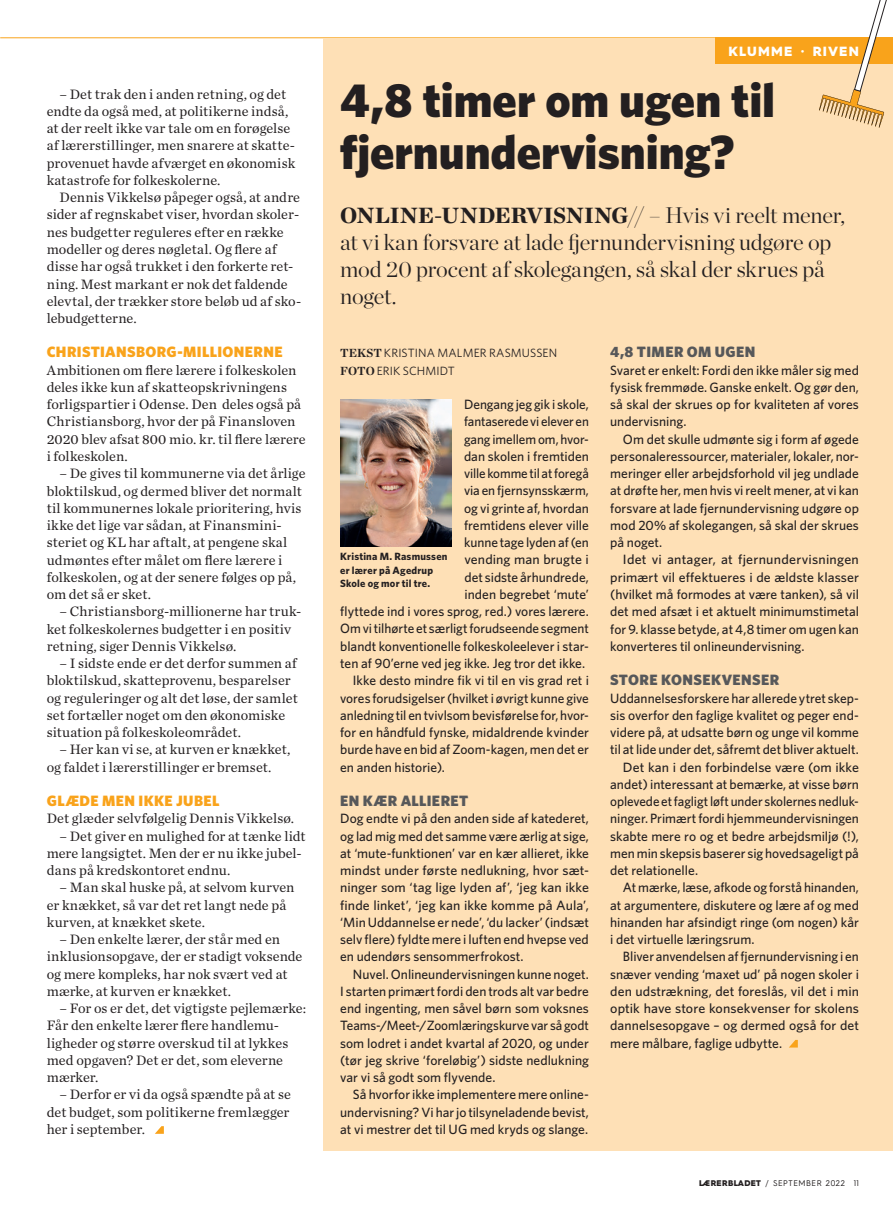
<style>
.page{position:relative;width:893px;height:1212px;background:#fff}
.page>*{position:absolute;margin:0;border:0;box-sizing:border-box;transform-origin:0 0}
.t1{font:900 48px/52.5px "Whitney";color:#231f20}
.t2{font:300 22.5px/27px "Chronicle Display";letter-spacing:-.01em;color:#231f20}
.t3{font:900 15px "Whitney";letter-spacing:.025em;color:#57585a}
.t4{font:900 15px "Whitney";letter-spacing:.025em;color:#f9a31b}
.t5{font:14.25px/17.2px "Chronicle Text G1";color:#231f20}
.t6{font:500 13.5px/17.2px "Whitney";color:#231f20;text-align:justify}
.t7{font:900 13.35px "Hurme Geometric Sans 3";letter-spacing:.085em;color:#fff}
.t8{font:12px/17.2px "Whitney";letter-spacing:.005em;color:#231f20}
.t9{font:700 10.5px/13.5px "Whitney";letter-spacing:.02em;color:#231f20}
.t10{font:8.25px "Hurme Geometric Sans 3";letter-spacing:.07em;color:#231f20}
.s1{font-family:"Chronicle Deck";font-weight:900}
.s2{font-family:"Chronicle Deck";font-weight:700}
.s3{font-weight:900}
</style>
<div class="page">
<hr style="left:0;top:37px;width:859px;height:1px;background:#f9a31b">
<div style="left:323px;top:38px;width:570px;height:1113px;background:#fee0b6"></div>
<svg style="left:155px;top:1126px;width:9px;height:8px"></svg>
<svg style="left:789px;top:1040px;width:9px;height:7px"></svg>
<div style="left:716px;top:37px;width:177px;height:27px;background:#f9a31b"></div>
<svg style="left:819px;top:0;width:68px;height:128px"></svg>
<img style="left:341px;top:400px;width:110px;height:147px">
<p class="t5" style="left:47px;top:84px;width:250px;text-indent:13px">– Det trak den i anden retning, og det endte da også med, at politikerne indså, at der reelt ikke var tale om en forøgelse af lærerstillinger, men snarere at skatte&shy;provenuet havde afværget en økonomisk katastrofe for folkeskolerne.</p>
<p class="t5" style="left:47px;top:188px;width:256px;text-indent:13px">Dennis Vikkelsø påpeger også, at andre sider af regnskabet viser, hvordan skoler&shy;nes budgetter reguleres efter en række modeller og deres nøgletal. Og flere af disse har også trukket i den forkerte ret&shy;ning. Mest markant er nok det faldende elevtal, der trækker store beløb ud af sko&shy;lebudgetterne.</p>
<p class="t4" style="left:47px;top:342px;width:237px">CHRISTIANSBORG-MILLIONERNE</p>
<p class="t5" style="left:47px;top:360px;width:260px">Ambitionen om flere lærere i folkeskolen deles ikke kun af skatteopskrivningens forligspartier i Odense. Den deles også på Christiansborg, hvor der på Finansloven 2020 blev afsat 800 mio. kr. til flere lærere i folkeskolen.</p>
<p class="t5" style="left:47px;top:464px;width:260px;text-indent:13px">– De gives til kommunerne via det årlige bloktilskud, og dermed bliver det normalt til kommunernes lokale prioritering, hvis ikke det lige var sådan, at Finansmini&shy;steriet og KL har aftalt, at pengene skal udmøntes efter målet om flere lærere i folkeskolen, og at der senere følges op på, om det så er sket.</p>
<p class="t5" style="left:47px;top:602px;width:256px;text-indent:13px">– Christiansborg-millionerne har truk&shy;ket folkeskolernes budgetter i en positiv retning, siger Dennis Vikkelsø.</p>
<p class="t5" style="left:47px;top:654px;width:253px;text-indent:13px">– I sidste ende er det derfor summen af bloktilskud, skatteprovenu, besparelser og reguleringer og alt det løse, der samlet set fortæller noget om den økonomiske situation på folkeskoleområdet.</p>
<p class="t5" style="left:47px;top:740px;width:245px;text-indent:13px">– Her kan vi se, at kurven er knækket, og faldet i lærerstillinger er bremset.</p>
<p class="t4" style="left:47px;top:791px;width:174px">GLÆDE MEN IKKE JUBEL</p>
<p class="t5" style="left:47px;top:809px;width:249px">Det glæder selvfølgelig Dennis Vikkelsø.</p>
<p class="t5" style="left:47px;top:826px;width:260px;text-indent:13px">– Det giver en mulighed for at tænke lidt mere langsigtet. Men der er nu ikke jubel&shy;dans på kredskontoret endnu.</p>
<p class="t5" style="left:47px;top:878px;width:249px;text-indent:13px">– Man skal huske på, at selvom kurven er knækket, så var det ret langt nede på kurven, at knækket skete.</p>
<p class="t5" style="left:47px;top:930px;width:257px;text-indent:13px">– Den enkelte lærer, der står med en inklusionsopgave, der er stadigt voksende og mere kompleks, har nok svært ved at mærke, at kurven er knækket.</p>
<p class="t5" style="left:47px;top:999px;width:261px;text-indent:13px">– For os er det, det vigtigste pejlemærke:<br>Får den enkelte lærer flere handlemu&shy;ligheder og større overskud til at lykkes med opgaven? Det er det, som eleverne mærker.</p>
<p class="t5" style="left:47px;top:1085px;width:246px;text-align:justify;text-indent:13px">– Derfor er vi da også spændte på at se det budget, som politikerne fremlægger her i september.</p>
<p class="t7" style="left:728px;top:42px;width:132px">KLUMME · RIVEN</p>
<h1 class="t1" style="left:340px;top:72px;width:436px">4,8 timer om ugen til fjernundervisning?</h1>
<h2 class="t2" style="left:340px;top:200px;width:506px"><span class="s1">ONLINE-UNDERVISNING</span>// – Hvis vi reelt mener, at vi kan forsvare at lade fjernundervisning udgøre op mod 20 procent af skolegangen, så skal der skrues på noget.</h2>
<p class="t8" style="left:340px;top:344px;width:218px"><span class="s2">TEKST</span> KRISTINA MALMER RASMUSSEN<br><span class="s2">FOTO</span> ERIK SCHMIDT</p>
<p class="t6" style="left:464px;top:396px;width:126px">Dengang jeg gik i skole,</p>
<p class="t6" style="left:464px;top:413px;width:126px">fantaserede vi elever en</p>
<p class="t6" style="left:464px;top:430px;width:126px">gang imellem om, hvor-</p>
<p class="t6" style="left:464px;top:447px;width:126px">dan skolen i fremtiden</p>
<p class="t6" style="left:464px;top:465px;width:126px">ville komme til at foregå</p>
<p class="t6" style="left:464px;top:482px;width:126px">via en fjernsynsskærm,</p>
<p class="t6" style="left:464px;top:499px;width:126px">og vi grinte af, hvordan</p>
<p class="t6" style="left:464px;top:516px;width:126px">fremtidens elever ville</p>
<p class="t6" style="left:464px;top:534px;width:126px">kunne tage lyden af (en</p>
<p class="t6" style="left:465px;top:551px;width:126px">vending man brugte i</p>
<p class="t6" style="left:465px;top:568px;width:126px">det sidste århundrede,</p>
<p class="t6" style="left:465px;top:585px;width:126px">inden begrebet ‘mute’</p>
<p class="t6" style="left:340px;top:603px;width:250px">flyttede ind i vores sprog, red.) vores lærere.</p>
<p class="t6" style="left:340px;top:620px;width:250px">Om vi tilhørte et særligt forudseende segment</p>
<p class="t6" style="left:340px;top:637px;width:250px">blandt konventionelle folkeskoleelever i star-</p>
<p class="t6" style="left:340px;top:654px;width:247px">ten af 90’erne ved jeg ikke. Jeg tror det ikke.</p>
<p class="t6" style="left:353px;top:672px;width:238px">Ikke desto mindre fik vi til en vis grad ret i</p>
<p class="t6" style="left:340px;top:689px;width:250px">vores forudsigelser (hvilket i øvrigt kunne give</p>
<p class="t6" style="left:340px;top:706px;width:250px">anledning til en tvivlsom bevisførelse for, hvor-</p>
<p class="t6" style="left:340px;top:723px;width:250px">for en håndfuld fynske, midaldrende kvinder</p>
<p class="t6" style="left:340px;top:741px;width:250px">burde have en bid af Zoom-kagen, men det er</p>
<p class="t6" style="left:340px;top:758px;width:106px">en anden historie).</p>
<p class="t3" style="left:340px;top:791px;width:130px">EN KÆR ALLIERET</p>
<p class="t6" style="left:340px;top:810px;width:250px">Dog endte vi på den anden side af katederet, og lad mig med det samme være ærlig at sige, at ‘mute-funktionen’ var en kær allieret, ikke mindst under første nedlukning, hvor sæt&shy;ninger som ‘tag lige lyden af’, ‘jeg kan ikke finde linket’, ‘jeg kan ikke komme på Aula’, ‘Min Uddannelse er nede’, ‘du lacker’ (indsæt selv flere) fyldte mere i luften end hvepse ved en udendørs sensommerfrokost.</p>
<p class="t6" style="left:340px;top:965px;width:250px;text-indent:13px">Nuvel. Onlineundervisningen kunne noget.<br>I starten primært fordi den trods alt var bedre end ingenting, men såvel børn som voksnes Teams-/Meet-/Zoomlæringskurve var så godt som lodret i andet kvartal af 2020, og under (tør jeg skrive ‘foreløbig’) sidste nedlukning var vi så godt som flyvende.</p>
<p class="t6" style="left:340px;top:1086px;width:250px;text-indent:13px">Så hvorfor ikke implementere mere online&shy;undervisning? Vi har jo tilsyneladende bevist, at vi mestrer det til UG med kryds og slange.</p>
<p class="t9" style="left:340px;top:549px;width:109px">Kristina M. Rasmussen er lærer på Agedrup<br>Skole og mor til tre.</p>
<p class="t3" style="left:610px;top:342px;width:147px">4,8 TIMER OM UGEN</p>
<p class="t6" style="left:610px;top:361px;width:250px">Svaret er enkelt: Fordi den ikke måler sig med fysisk fremmøde. Ganske enkelt. Og gør den, så skal der skrues op for kvaliteten af vores undervisning.</p>
<p class="t6" style="left:610px;top:430px;width:250px;text-indent:13px">Om det skulle udmønte sig i form af øgede personaleressourcer, materialer, lokaler, nor&shy;meringer eller arbejdsforhold vil jeg undlade at drøfte her, men hvis vi reelt mener, at vi kan forsvare at lade fjernundervisning udgøre op mod 20% af skolegangen, så skal der skrues på noget.</p>
<p class="t6" style="left:610px;top:551px;width:250px;text-indent:13px">Idet vi antager, at fjernundervisningen primært vil effektueres i de ældste klasser (hvilket må formodes at være tanken), så vil det med afsæt i et aktuelt minimumstimetal for 9. klasse betyde, at 4,8 timer om ugen kan konverteres til onlineundervisning.</p>
<p class="t3" style="left:610px;top:670px;width:171px">STORE KONSEKVENSER</p>
<p class="t6" style="left:610px;top:689px;width:250px">Uddannelsesforskere har allerede ytret skep-</p>
<p class="t6" style="left:610px;top:706px;width:250px">sis overfor den faglige kvalitet og peger end-</p>
<p class="t6" style="left:610px;top:723px;width:250px">videre på, at udsatte børn og unge vil komme</p>
<p class="t6" style="left:610px;top:741px;width:250px">til at lide under det, såfremt det bliver aktuelt.</p>
<p class="t6" style="left:623px;top:758px;width:237px">Det kan i den forbindelse være (om ikke</p>
<p class="t6" style="left:610px;top:775px;width:250px">andet) interessant at bemærke, at visse børn</p>
<p class="t6" style="left:610px;top:792px;width:250px">oplevede et fagligt løft under skolernes nedluk-</p>
<p class="t6" style="left:610px;top:810px;width:250px">ninger. Primært fordi hjemmeundervisningen</p>
<p class="t6" style="left:610px;top:827px;width:250px">skabte mere ro og et bedre arbejdsmiljø (!),</p>
<p class="t6" style="left:610px;top:844px;width:250px">men min skepsis baserer sig hovedsageligt på</p>
<p class="t6" style="left:610px;top:861px;width:89px">det relationelle.</p>
<p class="t6" style="left:623px;top:879px;width:237px">At mærke, læse, afkode og forstå hinanden,</p>
<p class="t6" style="left:610px;top:896px;width:250px">at argumentere, diskutere og lære af og med</p>
<p class="t6" style="left:610px;top:913px;width:250px">hinanden har afsindigt ringe (om nogen) kår</p>
<p class="t6" style="left:610px;top:930px;width:146px">i det virtuelle læringsrum.</p>
<p class="t6" style="left:623px;top:948px;width:237px">Bliver anvendelsen af fjernundervisning i en</p>
<p class="t6" style="left:610px;top:965px;width:250px">snæver vending ‘maxet ud’ på nogen skoler i</p>
<p class="t6" style="left:610px;top:982px;width:250px">den udstrækning, det foreslås, vil det i min</p>
<p class="t6" style="left:610px;top:999px;width:250px">optik have store konsekvenser for skolens</p>
<p class="t6" style="left:610px;top:1017px;width:250px">dannelsesopgave – og dermed også for det</p>
<p class="t6" style="left:610px;top:1034px;width:174px">mere målbare, faglige udbytte.</p>
<p class="t10" style="left:699px;top:1177px;width:161px"><span class="s3">LÆRERBLADET</span> / SEPTEMBER 2022 11</p>
</div>
